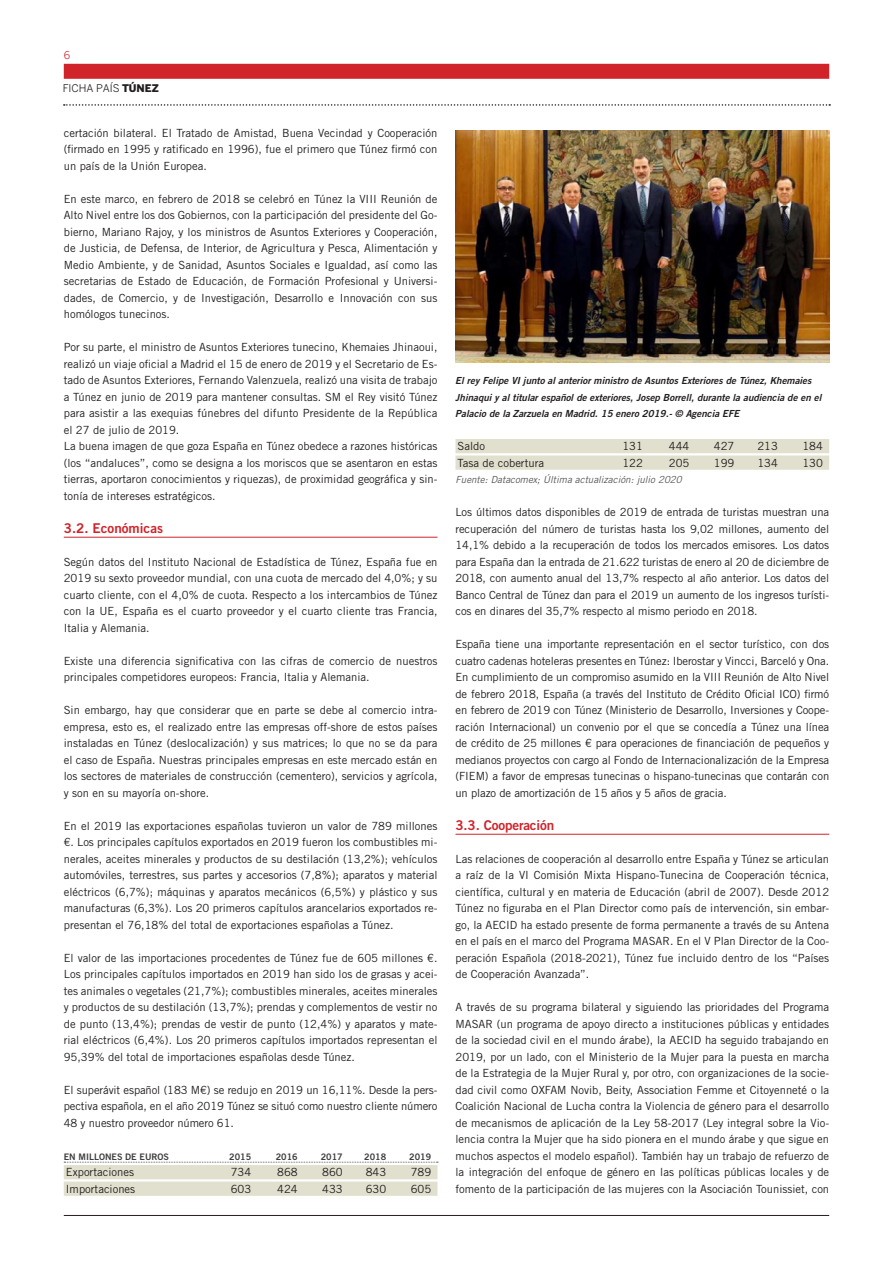
<style>
.page{position:relative;width:893px;height:1263px;background:#fff}
.page>*{position:absolute;margin:0;border:0;box-sizing:border-box;transform-origin:0 0}
.TITULO_2º_NIVEL{font:13.5px "Trade Gothic LT Std Bd 2";letter-spacing:-.01em;color:#d1232a}
.TEXTO_NORMAL{font:11.25px/16.5px "Trade Gothic LT Std";color:#231f20;text-align:justify}
.TABLA_TEXTO{font:11.25px "Trade Gothic LT Std";color:#231f20}
.t1{font:10.5px "Benton Sans";color:#231f20}
.t2{font:10.5px "Benton Sans";color:#d1232a}
.TEXTO_PIE_DE_FOTO{font:9.75px/16.5px "Trade Gothic LT Std Bd 2 Obl";color:#231f20}
.TABLA_FUENTE{font:italic 9.75px "Trade Gothic LT Std";color:#57585a}
.TABLA_INDICE{font:9px "Trade Gothic LT Std Bd 2";color:#3e3e3f}
.s1{font-weight:900}
</style>
<div class="page">
<div style="left:64px;top:64px;width:765px;height:15px;background:#d1232a"></div>
<hr style="left:64px;top:1215px;width:765px;height:1px;background:#231f20">
<svg style="left:64px;top:104px;width:766px;height:2px"></svg>
<hr style="left:64px;top:537px;width:373px;height:1px;background:#d1232a">
<svg style="left:64px;top:1162px;width:374px;height:1px"></svg>
<div style="left:64px;top:1165px;width:373px;height:14px;background:#e1e0ce"></div>
<div style="left:64px;top:1181px;width:373px;height:15px;background:#e1e0ce"></div>
<div style="left:455px;top:439px;width:374px;height:14px;background:#e1e0ce"></div>
<div style="left:455px;top:455px;width:374px;height:15px;background:#e1e0ce"></div>
<hr style="left:455px;top:834px;width:374px;height:1px;background:#d1232a">
<img style="left:456px;top:130px;width:373px;height:232px">
<p class="t2" style="left:64px;top:49px;width:8px">6</p>
<p class="t1" style="left:63px;top:82px;width:98px">FICHA PAÍS <span class="s1">TÚNEZ</span></p>
<p class="TEXTO_NORMAL" style="left:64px;top:124px;width:375px">certación bilateral. El Tratado de Amistad, Buena Vecindad y Cooperación (firmado en 1995 y ratificado en 1996), fue el primero que Túnez firmó con un país de la Unión Europea.</p>
<p class="TEXTO_NORMAL" style="left:64px;top:190px;width:375px">En este marco, en febrero de 2018 se celebró en Túnez la VIII Reunión de Alto Nivel entre los dos Gobiernos, con la participación del presidente del Go&shy;bierno, Mariano Rajoy, y los ministros de Asuntos Exteriores y Cooperación, de Justicia, de Defensa, de Interior, de Agricultura y Pesca, Alimentación y Medio Ambiente, y de Sanidad, Asuntos Sociales e Igualdad, así como las secretarias de Estado de Educación, de Formación Profesional y Universi&shy;dades, de Comercio, y de Investigación, Desarrollo e Innovación con sus homólogos tunecinos.</p>
<p class="TEXTO_NORMAL" style="left:64px;top:339px;width:375px">Por su parte, el ministro de Asuntos Exteriores tunecino, Khemaies Jhinaoui, realizó un viaje oficial a Madrid el 15 de enero de 2019 y el Secretario de Es&shy;tado de Asuntos Exteriores, Fernando Valenzuela, realizó una visita de trabajo a Túnez en junio de 2019 para mantener consultas. SM el Rey visitó Túnez para asistir a las exequias fúnebres del difunto Presidente de la República el 27 de julio de 2019.</p>
<p class="TEXTO_NORMAL" style="left:64px;top:438px;width:375px">La buena imagen de que goza España en Túnez obedece a razones históricas (los “andaluces”, como se designa a los moriscos que se asentaron en estas tierras, aportaron conocimientos y riquezas), de proximidad geográfica y sin&shy;tonía de intereses estratégicos.</p>
<p class="TITULO_2º_NIVEL" style="left:64px;top:519px;width:101px">3.2. Económicas</p>
<p class="TEXTO_NORMAL" style="left:64px;top:553px;width:375px">Según datos del Instituto Nacional de Estadística de Túnez, España fue en 2019 su sexto proveedor mundial, con una cuota de mercado del 4,0%; y su cuarto cliente, con el 4,0% de cuota. Respecto a los intercambios de Túnez con la UE, España es el cuarto proveedor y el cuarto cliente tras Francia, Italia y Alemania.</p>
<p class="TEXTO_NORMAL" style="left:64px;top:652px;width:375px">Existe una diferencia significativa con las cifras de comercio de nuestros principales competidores europeos: Francia, Italia y Alemania.</p>
<p class="TEXTO_NORMAL" style="left:64px;top:702px;width:375px">Sin embargo, hay que considerar que en parte se debe al comercio intra&shy;empresa, esto es, el realizado entre las empresas off-shore de estos países instaladas en Túnez (deslocalización) y sus matrices; lo que no se da para el caso de España. Nuestras principales empresas en este mercado están en los sectores de materiales de construcción (cementero), servicios y agrícola, y son en su mayoría on-shore.</p>
<p class="TEXTO_NORMAL" style="left:64px;top:817px;width:375px">En el 2019 las exportaciones españolas tuvieron un valor de 789 millones €. Los principales capítulos exportados en 2019 fueron los combustibles mi&shy;nerales, aceites minerales y productos de su destilación (13,2%); vehículos automóviles, terrestres, sus partes y accesorios (7,8%); aparatos y material eléctricos (6,7%); máquinas y aparatos mecánicos (6,5%) y plástico y sus manufacturas (6,3%). Los 20 primeros capítulos arancelarios exportados re&shy;presentan el 76,18% del total de exportaciones españolas a Túnez.</p>
<p class="TEXTO_NORMAL" style="left:64px;top:949px;width:375px">El valor de las importaciones procedentes de Túnez fue de 605 millones €.<br>Los principales capítulos importados en 2019 han sido los de grasas y acei&shy;tes animales o vegetales (21,7%); combustibles minerales, aceites minerales y productos de su destilación (13,7%); prendas y complementos de vestir no de punto (13,4%); prendas de vestir de punto (12,4%) y aparatos y mate&shy;rial eléctricos (6,4%). Los 20 primeros capítulos importados representan el 95,39% del total de importaciones españolas desde Túnez.</p>
<p class="TEXTO_NORMAL" style="left:64px;top:1081px;width:375px">El superávit español (183 M€) se redujo en 2019 un 16,11%. Desde la pers&shy;pectiva española, en el año 2019 Túnez se situó como nuestro cliente número 48 y nuestro proveedor número 61.</p>
<p class="TABLA_INDICE" style="left:64px;top:1151px;width:107px">EN MILLONES DE EUROS</p>
<p class="TABLA_INDICE" style="left:229px;top:1151px;width:23px">2015</p>
<p class="TABLA_INDICE" style="left:276px;top:1151px;width:23px">2016</p>
<p class="TABLA_INDICE" style="left:321px;top:1151px;width:23px">2017</p>
<p class="TABLA_INDICE" style="left:364px;top:1151px;width:23px">2018</p>
<p class="TABLA_INDICE" style="left:409px;top:1151px;width:23px">2019</p>
<p class="TABLA_TEXTO" style="left:66px;top:1165px;width:70px">Exportaciones</p>
<p class="TABLA_TEXTO" style="left:231px;top:1165px;width:22px">734</p>
<p class="TABLA_TEXTO" style="left:277px;top:1165px;width:22px">868</p>
<p class="TABLA_TEXTO" style="left:322px;top:1165px;width:22px">860</p>
<p class="TABLA_TEXTO" style="left:366px;top:1165px;width:22px">843</p>
<p class="TABLA_TEXTO" style="left:411px;top:1165px;width:22px">789</p>
<p class="TABLA_TEXTO" style="left:66px;top:1182px;width:71px">Importaciones</p>
<p class="TABLA_TEXTO" style="left:231px;top:1182px;width:22px">603</p>
<p class="TABLA_TEXTO" style="left:277px;top:1182px;width:22px">424</p>
<p class="TABLA_TEXTO" style="left:322px;top:1182px;width:22px">433</p>
<p class="TABLA_TEXTO" style="left:366px;top:1182px;width:22px">630</p>
<p class="TABLA_TEXTO" style="left:411px;top:1182px;width:22px">605</p>
<p class="TEXTO_PIE_DE_FOTO" style="left:455px;top:372px;width:368px">El rey Felipe VI junto al anterior ministro de Asuntos Exteriores de Túnez, Khemaies<br>Jhinaqui y al titular español de exteriores, Josep Borrell, durante la audiencia de en el<br>Palacio de la Zarzuela en Madrid. 15 enero 2019.- © Agencia EFE</p>
<p class="TABLA_TEXTO" style="left:458px;top:439px;width:29px">Saldo</p>
<p class="TABLA_TEXTO" style="left:622px;top:439px;width:22px">131</p>
<p class="TABLA_TEXTO" style="left:669px;top:439px;width:22px">444</p>
<p class="TABLA_TEXTO" style="left:714px;top:439px;width:22px">427</p>
<p class="TABLA_TEXTO" style="left:757px;top:439px;width:22px">213</p>
<p class="TABLA_TEXTO" style="left:802px;top:439px;width:22px">184</p>
<p class="TABLA_TEXTO" style="left:458px;top:456px;width:88px">Tasa de cobertura</p>
<p class="TABLA_TEXTO" style="left:622px;top:456px;width:22px">122</p>
<p class="TABLA_TEXTO" style="left:669px;top:456px;width:22px">205</p>
<p class="TABLA_TEXTO" style="left:714px;top:456px;width:22px">199</p>
<p class="TABLA_TEXTO" style="left:757px;top:456px;width:22px">134</p>
<p class="TABLA_TEXTO" style="left:802px;top:456px;width:22px">130</p>
<p class="TABLA_FUENTE" style="left:455px;top:474px;width:228px">Fuente: Datacomex; Última actualización: julio 2020</p>
<p class="TEXTO_NORMAL" style="left:455px;top:504px;width:375px">Los últimos datos disponibles de 2019 de entrada de turistas muestran una recuperación del número de turistas hasta los 9,02 millones, aumento del 14,1% debido a la recuperación de todos los mercados emisores. Los datos para España dan la entrada de 21.622 turistas de enero al 20 de diciembre de 2018, con aumento anual del 13,7% respecto al año anterior. Los datos del Banco Central de Túnez dan para el 2019 un aumento de los ingresos turísti&shy;cos en dinares del 35,7% respecto al mismo periodo en 2018.</p>
<p class="TEXTO_NORMAL" style="left:455px;top:636px;width:375px">España tiene una importante representación en el sector turístico, con dos cuatro cadenas hoteleras presentes en Túnez: Iberostar y Vincci, Barceló y Ona.</p>
<p class="TEXTO_NORMAL" style="left:455px;top:669px;width:375px">En cumplimiento de un compromiso asumido en la VIII Reunión de Alto Nivel de febrero 2018, España (a través del Instituto de Crédito Oficial ICO) firmó en febrero de 2019 con Túnez (Ministerio de Desarrollo, Inversiones y Coope&shy;ración Internacional) un convenio por el que se concedía a Túnez una línea de crédito de 25 millones € para operaciones de financiación de pequeños y medianos proyectos con cargo al Fondo de Internacionalización de la Empresa (FIEM) a favor de empresas tunecinas o hispano-tunecinas que contarán con un plazo de amortización de 15 años y 5 años de gracia.</p>
<p class="TITULO_2º_NIVEL" style="left:455px;top:816px;width:100px">3.3. Cooperación</p>
<p class="TEXTO_NORMAL" style="left:455px;top:850px;width:375px">Las relaciones de cooperación al desarrollo entre España y Túnez se articulan a raíz de la VI Comisión Mixta Hispano-Tunecina de Cooperación técnica, científica, cultural y en materia de Educación (abril de 2007). Desde 2012<br>Túnez no figuraba en el Plan Director como país de intervención, sin embar&shy;go, la AECID ha estado presente de forma permanente a través de su Antena en el país en el marco del Programa MASAR. En el V Plan Director de la Coo&shy;peración Española (2018-2021), Túnez fue incluido dentro de los “Países de Cooperación Avanzada”.</p>
<p class="TEXTO_NORMAL" style="left:455px;top:999px;width:375px">A través de su programa bilateral y siguiendo las prioridades del Programa MASAR (un programa de apoyo directo a instituciones públicas y entidades de la sociedad civil en el mundo árabe), la AECID ha seguido trabajando en 2019, por un lado, con el Ministerio de la Mujer para la puesta en marcha de la Estrategia de la Mujer Rural y, por otro, con organizaciones de la socie&shy;dad civil como OXFAM Novib, Beity, Association Femme et Citoyenneté o la Coalición Nacional de Lucha contra la Violencia de género para el desarrollo de mecanismos de aplicación de la Ley 58-2017 (Ley integral sobre la Vio&shy;lencia contra la Mujer que ha sido pionera en el mundo árabe y que sigue en muchos aspectos el modelo español). También hay un trabajo de refuerzo de la integración del enfoque de género en las políticas públicas locales y de fomento de la participación de las mujeres con la Asociación Tounissiet, con</p>
</div>
